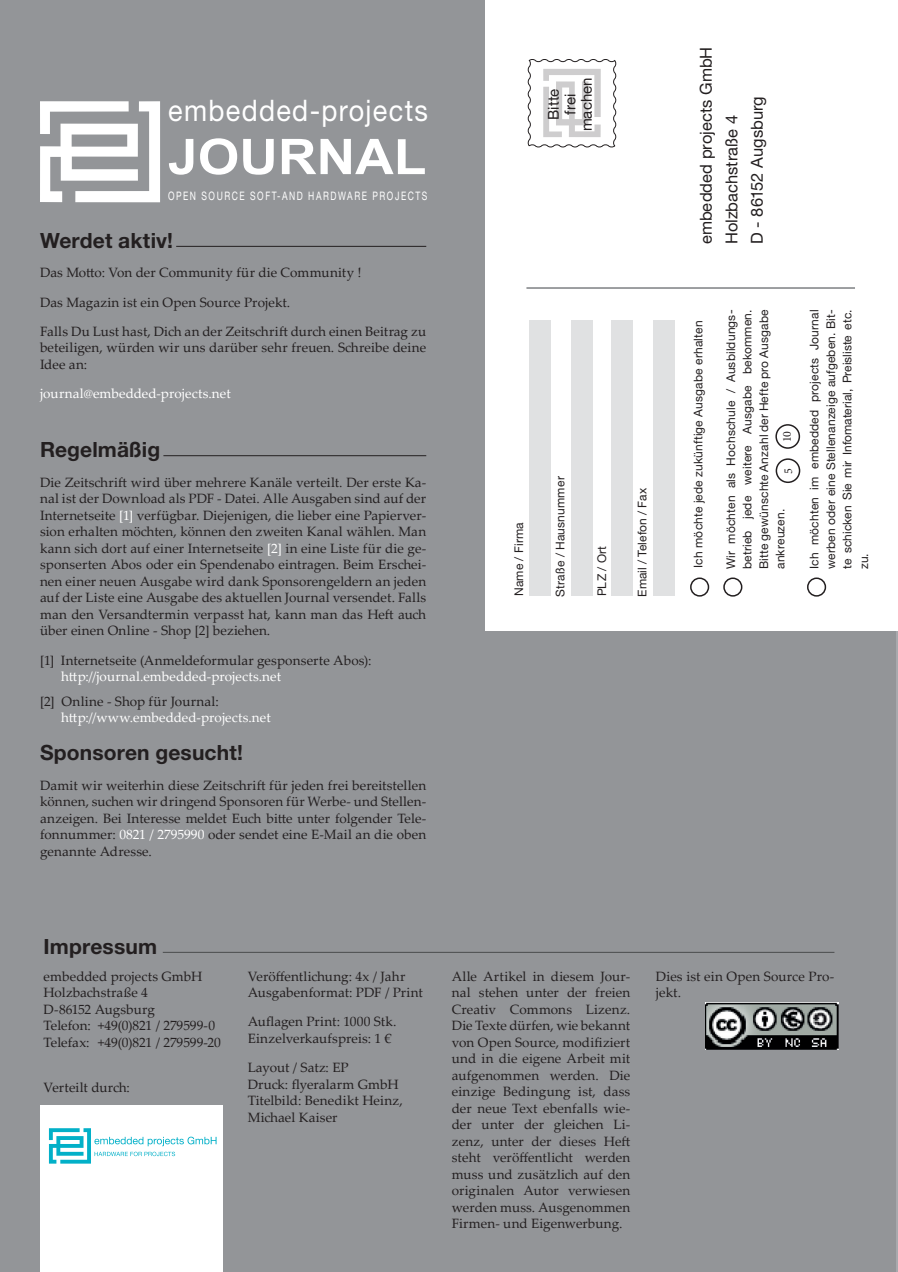
<style>
.page{position:relative;width:898px;height:1272px;background:#fff}
.page>*{position:absolute;margin:0;border:0;box-sizing:border-box;transform-origin:0 0}
.t1{font:700 49.2px "Arial";color:#fff;scale:1.09 1}
.t2{font:29.7px "Helvetica Neue LT Std";letter-spacing:.05em;color:#fff;scale:.91 1}
.t3{font:700 21px "Helvetica Neue LT Std";letter-spacing:.005em;color:#231f20}
.t4{font:16.5px/25.5px "Helvetica Neue LT Std";color:#231f20}
.t5{font:15px/16.5px "Helvetica Neue LT Std";letter-spacing:.005em;color:#231f20;text-align:center}
.t6{font:13.5px/16.5px "Palatino Linotype";letter-spacing:.005em;color:#231f20}
.t7{font:13.5px "Palatino Linotype";letter-spacing:.01em;color:#fff}
.t8{font:12px/16.5px "Helvetica Neue LT Std";letter-spacing:.01em;color:#231f20}
.t9{font:12px "Minion Pro";color:#231f20}
.t10{font:11.7px "Helvetica Neue LT Std";letter-spacing:.18em;color:#fff;scale:.73 1}
.s1{color:#fff}
</style>
<div class="page">
<div style="left:0;top:0;width:895px;height:1271px;background:#939598"></div>
<div style="left:485px;top:0;width:412px;height:630px;background:#fff"></div>
<svg style="left:40px;top:101px;width:120px;height:101px"></svg>
<hr style="left:176px;top:246px;width:250px;height:1px;background:#231f20">
<hr style="left:163px;top:455px;width:263px;height:1px;background:#231f20">
<div style="left:528px;top:320px;width:22px;height:275px;background:#e0e1e2"></div>
<hr style="left:526px;top:287px;width:328px;height:2px;background:#7e8083">
<div style="left:652px;top:320px;width:22px;height:275px;background:#e0e1e2"></div>
<div style="left:611px;top:320px;width:22px;height:275px;background:#e0e1e2"></div>
<div style="left:571px;top:320px;width:21px;height:275px;background:#e0e1e2"></div>
<div style="left:689px;top:577px;width:20px;height:19px;border:2px solid #231f20;border-radius:50%"></div>
<svg style="left:527px;top:59px;width:90px;height:89px"></svg>
<div style="left:775px;top:458px;width:25px;height:25px;border:2px solid #231f20;border-radius:50%"></div>
<div style="left:775px;top:424px;width:24px;height:25px;border:2px solid #231f20;border-radius:50%"></div>
<div style="left:723px;top:577px;width:19px;height:19px;border:2px solid #231f20;border-radius:50%"></div>
<div style="left:806px;top:577px;width:19px;height:19px;border:2px solid #231f20;border-radius:50%"></div>
<img style="left:705px;top:1002px;width:132px;height:47px">
<div style="left:40px;top:1105px;width:182px;height:166px;background:#fff"></div>
<hr style="left:163px;top:951px;width:671px;height:1px;background:#4b4c4d">
<svg style="left:49px;top:1128px;width:167px;height:35px"></svg>
<h2 class="t2" style="left:168px;top:92px;width:287px">embedded-projects</h2>
<h1 class="t1" style="left:168px;top:124px;width:238px">JOURNAL</h1>
<p class="t10" style="left:168px;top:189px;width:357px">OPEN SOURCE SOFT-AND HARDWARE PROJECTS</p>
<h3 class="t3" style="left:40px;top:228px;width:134px">Werdet aktiv!</h3>
<p class="t6" style="left:40px;top:257px;width:387px;line-height:29.2px">Das Motto: Von der Community für die Community !<br>Das Magazin ist ein Open Source Projekt.<br>Falls Du Lust hast, Dich an der Zeitschrift durch einen Beitrag zu</p>
<p class="t6" style="left:40px;top:339px;width:387px">beteiligen, würden wir uns darüber sehr freuen. Schreibe deine<br>Idee an:</p>
<p class="t7" style="left:40px;top:384px;width:192px">journal@embedded-projects.net</p>
<h3 class="t3" style="left:40px;top:437px;width:122px">Regelmäßig</h3>
<p class="t6" style="left:40px;top:473px;width:387px;text-align:justify">Die Zeitschrift wird über mehrere Kanäle verteilt. Der erste Ka&shy;nal ist der Download als PDF - Datei. Alle Ausgaben sind auf der Internetseite <span class="s1">[1]</span> verfügbar. Diejenigen, die lieber eine Papierver&shy;sion erhalten möchten, können den zweiten Kanal wählen. Man kann sich dort auf einer Internetseite <span class="s1">[2]</span> in eine Liste für die ge&shy;sponserten Abos oder ein Spendenabo eintragen. Beim Erschei&shy;nen einer neuen Ausgabe wird dank Sponsorengeldern an jeden auf der Liste eine Ausgabe des aktuellen Journal versendet. Falls man den Versandtermin verpasst hat, kann man das Heft auch über einen Online - Shop [2] beziehen.</p>
<p class="t6" style="left:40px;top:651px;width:333px">[1] Internetseite (Anmeldeformular gesponserte Abos):</p>
<p class="t7" style="left:61px;top:667px;width:221px">http://journal.embedded-projects.net</p>
<p class="t6" style="left:40px;top:692px;width:180px">[2] Online - Shop für Journal:</p>
<p class="t7" style="left:61px;top:708px;width:211px">http://www.embedded-projects.net</p>
<h3 class="t3" style="left:40px;top:739px;width:204px">Sponsoren gesucht!</h3>
<p class="t6" style="left:40px;top:776px;width:387px;text-align:justify">Damit wir weiterhin diese Zeitschrift für jeden frei bereitstellen können, suchen wir dringend Sponsoren für Werbe- und Stellen&shy;anzeigen. Bei Interesse meldet Euch bitte unter folgender Tele&shy;fonnummer: <span class="s1">0821 / 2795990</span> oder sendet eine E-Mail an die oben genannte Adresse.</p>
<p class="t5" style="left:545px;top:131px;width:56px;rotate:-90deg">Bitte frei machen</p>
<p class="t8" style="left:510px;top:596px;width:75px;rotate:-90deg">Name / Firma</p>
<p class="t8" style="left:551px;top:596px;width:122px;rotate:-90deg">Straße / Hausnummer</p>
<p class="t8" style="left:593px;top:596px;width:52px;rotate:-90deg">PLZ / Ort</p>
<p class="t8" style="left:633px;top:596px;width:110px;rotate:-90deg">Email / Telefon / Fax</p>
<p class="t4" style="left:692px;top:244px;width:199px;rotate:-90deg">embedded projects GmbH<br>Holzbachstraße 4<br>D - 86152 Augsburg</p>
<p class="t8" style="left:722px;top:569px;width:261px;text-align:justify;rotate:-90deg">Wir möchten als Hochschule / Ausbildungs&shy;betrieb jede weitere Ausgabe bekommen.<br>Bitte gewünschte Anzahl der Hefte pro Ausgabe ankreuzen.</p>
<p class="t8" style="left:805px;top:569px;width:261px;rotate:-90deg">Ich möchten im embedded projects Journal werben oder eine Stellenanzeige aufgeben. Bit-</p>
<p class="t8" style="left:689px;top:568px;width:248px;rotate:-90deg">Ich möchte jede zukünftige Ausgabe erhalten</p>
<p class="t8" style="left:838px;top:569px;width:261px;rotate:-90deg">te schicken Sie mir Infomaterial, Preisliste etc. zu.</p>
<p class="t9" style="left:778px;top:442px;width:13px;rotate:-90deg">10</p>
<p class="t9" style="left:779px;top:474px;width:7px;rotate:-90deg">5</p>
<h3 class="t3" style="left:44px;top:933px;width:115px">Impressum</h3>
<p class="t6" style="left:44px;top:967px;width:179px">embedded projects GmbH<br>Holzbachstraße 4<br>D-86152 Augsburg<br>Telefon: +49(0)821 / 279599-0<br>Telefax: +49(0)821 / 279599-20</p>
<p class="t6" style="left:44px;top:1078px;width:88px">Verteilt durch:</p>
<p class="t6" style="left:247px;top:967px;width:177px">Veröffentlichung: 4x / Jahr<br>Ausgabenformat: PDF / Print</p>
<p class="t6" style="left:247px;top:1012px;width:150px">Auflagen Print: 1000 Stk.<br>Einzelverkaufspreis: 1 €</p>
<p class="t6" style="left:247px;top:1058px;width:156px">Layout / Satz: EP<br>Druck: flyeralarm GmbH<br>Titelbild: Benedikt Heinz,<br>Michael Kaiser</p>
<p class="t6" style="left:451px;top:967px;width:180px;text-align:justify">Alle Artikel in diesem Jour&shy;nal stehen unter der freien Creativ Commons Lizenz.<br>Die Texte dürfen, wie bekannt von Open Source, modifiziert und in die eigene Arbeit mit aufgenommen werden. Die einzige Bedingung ist, dass der neue Text ebenfalls wie&shy;der unter der gleichen Li&shy;zenz, unter der dieses Heft steht veröffentlicht werden muss und zusätzlich auf den originalen Autor verwiesen werden muss. Ausgenommen Firmen- und Eigenwerbung.</p>
<p class="t6" style="left:655px;top:967px;width:180px">Dies ist ein Open Source Pro&shy;jekt.</p>
</div>
